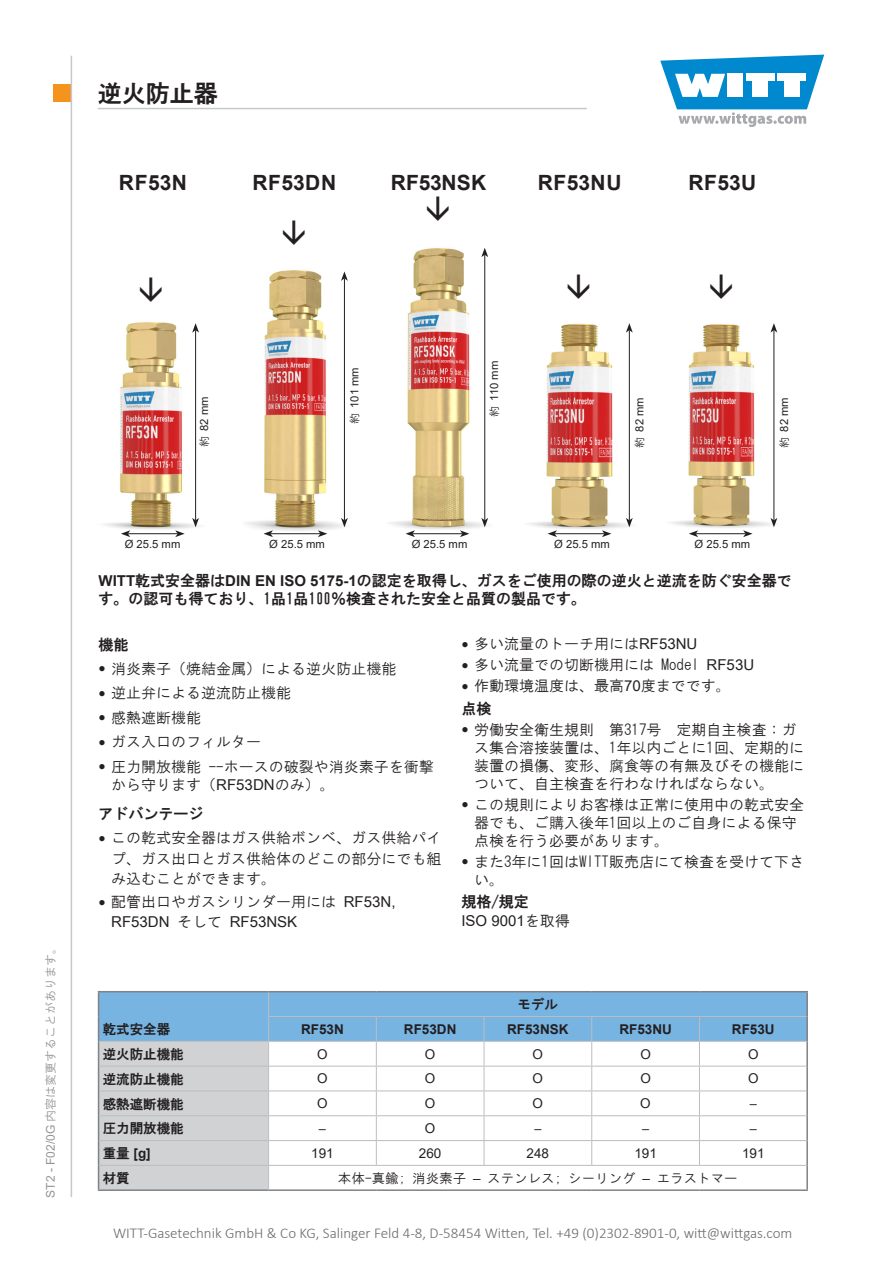
<style>
.page{position:relative;width:893px;height:1263px;background:#fff}
.page>*{position:absolute;margin:0;border:0;box-sizing:border-box;transform-origin:0 0}
.t1{font:24px "HGP Gothic E";color:#231f20}
.t2{font:700 21px "Arial";letter-spacing:.015em;color:#231f20}
.t3{font:15px/18px "HG Gothic M";color:#231f20}
.t4{font:15px/18px "HG Gothic E";color:#231f20}
.t5{font:300 15px "Calibri";color:#6b6b6e}
.t6{font:15px "Arial Unicode MS";color:#231f20}
.t7{font:15px "Arial";color:#231f20}
.t8{font:13.5px "HG Gothic E";color:#231f20}
.t9{font:700 13.5px "Arial";color:#231f20}
.t10{font:13.5px "HG Gothic M";color:#231f20}
.t11{font:13.5px "Arial Unicode MS";color:#231f20}
.t12{font:13.5px "Arial";color:#231f20}
.t13{font:12.75px "Arial";color:#231f20}
.t14{font:12px "HG Gothic M";color:#939598}
.t15{font:11.25px "Arial";color:#231f20}
.s1{font-family:"Arial"}
.s2{font-family:"HG Gothic M";font-size:10.95px}
.s3{font-family:"Arial";font-weight:700}
.s4{font-family:"Bookman Old Style";font-size:12px}
.s5{font-family:"Arial Unicode MS"}
.s6{font-family:"HG Gothic M"}
.s7{font-family:"HG Gothic E";font-weight:400}
</style>
<div class="page">
<div style="left:53px;top:85px;width:17px;height:17px;background:#f4931d"></div>
<svg style="left:660px;top:55px;width:164px;height:72px"></svg>
<hr style="left:71px;top:56px;width:1px;height:1141px;background:#c7c8ca">
<hr style="left:98px;top:108px;width:489px;height:1px;background:#c7c8ca">
<hr style="left:269px;top:991px;width:107px;height:1px;background:#808285">
<hr style="left:376px;top:991px;width:108px;height:1px;background:#808285">
<hr style="left:484px;top:991px;width:108px;height:1px;background:#808285">
<hr style="left:592px;top:991px;width:107px;height:1px;background:#808285">
<hr style="left:699px;top:991px;width:109px;height:1px;background:#808285">
<hr style="left:806px;top:992px;width:2px;height:24px;background:#808285">
<hr style="left:806px;top:1016px;width:2px;height:25px;background:#808285">
<hr style="left:806px;top:1041px;width:2px;height:25px;background:#808285">
<hr style="left:806px;top:1066px;width:2px;height:25px;background:#808285">
<hr style="left:806px;top:1091px;width:2px;height:25px;background:#808285">
<hr style="left:806px;top:1116px;width:2px;height:24px;background:#808285">
<hr style="left:806px;top:1140px;width:2px;height:25px;background:#808285">
<hr style="left:806px;top:1165px;width:2px;height:24px;background:#808285">
<hr style="left:98px;top:1189px;width:171px;height:2px;background:#808285">
<hr style="left:269px;top:1189px;width:107px;height:2px;background:#808285">
<hr style="left:376px;top:1189px;width:108px;height:2px;background:#808285">
<hr style="left:484px;top:1189px;width:108px;height:2px;background:#808285">
<hr style="left:592px;top:1189px;width:107px;height:2px;background:#808285">
<hr style="left:699px;top:1189px;width:109px;height:2px;background:#808285">
<hr style="left:98px;top:991px;width:171px;height:1px;background:#808285">
<svg style="left:98px;top:992px;width:709px;height:198px"></svg>
<hr style="left:99px;top:1041px;width:170px;height:1px;background:#bcbdc0">
<img style="left:670px;top:324px;width:108px;height:211px">
<img style="left:389px;top:248px;width:97px;height:282px">
<img style="left:246px;top:270px;width:99px;height:265px">
<img style="left:103px;top:322px;width:97px;height:208px">
<img style="left:528px;top:323px;width:102px;height:206px">
<hr style="left:195px;top:330px;width:1px;height:190px;background:#231f20">
<svg style="left:192px;top:323px;width:7px;height:10px"></svg>
<svg style="left:192px;top:518px;width:7px;height:9px"></svg>
<hr style="left:344px;top:278px;width:1px;height:242px;background:#231f20">
<svg style="left:341px;top:271px;width:7px;height:10px"></svg>
<svg style="left:341px;top:518px;width:7px;height:9px"></svg>
<hr style="left:484px;top:255px;width:1px;height:265px;background:#231f20">
<svg style="left:481px;top:248px;width:7px;height:9px"></svg>
<svg style="left:481px;top:518px;width:7px;height:9px"></svg>
<hr style="left:629px;top:330px;width:1px;height:190px;background:#231f20">
<svg style="left:626px;top:323px;width:7px;height:10px"></svg>
<svg style="left:626px;top:518px;width:7px;height:9px"></svg>
<hr style="left:774px;top:330px;width:1px;height:190px;background:#231f20">
<svg style="left:770px;top:323px;width:7px;height:10px"></svg>
<svg style="left:770px;top:518px;width:7px;height:9px"></svg>
<hr style="left:128px;top:533px;width:50px;height:1px;background:#231f20">
<svg style="left:175px;top:530px;width:10px;height:7px"></svg>
<svg style="left:121px;top:530px;width:9px;height:7px"></svg>
<hr style="left:271px;top:533px;width:49px;height:1px;background:#231f20">
<svg style="left:318px;top:530px;width:9px;height:7px"></svg>
<svg style="left:264px;top:530px;width:9px;height:7px"></svg>
<hr style="left:413px;top:533px;width:49px;height:1px;background:#231f20">
<svg style="left:460px;top:530px;width:9px;height:7px"></svg>
<svg style="left:406px;top:530px;width:9px;height:7px"></svg>
<hr style="left:555px;top:533px;width:49px;height:1px;background:#231f20">
<svg style="left:602px;top:530px;width:9px;height:7px"></svg>
<svg style="left:548px;top:530px;width:9px;height:7px"></svg>
<hr style="left:696px;top:533px;width:49px;height:1px;background:#231f20">
<svg style="left:743px;top:530px;width:10px;height:7px"></svg>
<svg style="left:689px;top:530px;width:9px;height:7px"></svg>
<h1 class="t1" style="left:98px;top:81px;width:122px">逆火防止器</h1>
<h2 class="t2" style="left:119px;top:167px;width:69px">RF53N</h2>
<h2 class="t2" style="left:252px;top:167px;width:85px">RF53DN</h2>
<h2 class="t2" style="left:391px;top:167px;width:97px">RF53NSK</h2>
<h2 class="t2" style="left:538px;top:167px;width:85px">RF53NU</h2>
<h2 class="t2" style="left:688px;top:167px;width:69px">RF53U</h2>
<p class="t14" style="left:44px;top:1197px;width:258px;rotate:-90deg"><span class="s1">ST2 - F02/0G</span> 内容は変更することがあります。</p>
<p class="t15" style="left:196px;top:447px;width:52px;rotate:-90deg"><span class="s2">約</span> 82 mm</p>
<p class="t15" style="left:347px;top:424px;width:59px;rotate:-90deg"><span class="s2">約</span> 101 mm</p>
<p class="t15" style="left:486px;top:417px;width:58px;rotate:-90deg"><span class="s2">約</span> 110 mm</p>
<p class="t15" style="left:632px;top:448px;width:52px;rotate:-90deg"><span class="s2">約</span> 82 mm</p>
<p class="t15" style="left:776px;top:448px;width:52px;rotate:-90deg"><span class="s2">約</span> 82 mm</p>
<p class="t15" style="left:125px;top:536px;width:57px">Ø 25.5 mm</p>
<p class="t15" style="left:269px;top:536px;width:57px">Ø 25.5 mm</p>
<p class="t15" style="left:412px;top:536px;width:57px">Ø 25.5 mm</p>
<p class="t15" style="left:554px;top:536px;width:57px">Ø 25.5 mm</p>
<p class="t15" style="left:694px;top:536px;width:57px">Ø 25.5 mm</p>
<p class="t4" style="left:99px;top:571px;width:695px"><span class="s3">WITT</span>乾式安全器は<span class="s3">DIN EN ISO 5175-1</span>の認定を取得し、ガスをご使用の際の逆火と逆流を防ぐ安全器です。の認可も得ており、1品1品100％検査された安全と品質の製品です。</p>
<p class="t4" style="left:99px;top:635px;width:31px">機能</p>
<p class="t3" style="left:99px;top:659px;width:299px"><span class="s4">●</span> 消炎素子（焼結金属）による逆火防止機能</p>
<p class="t3" style="left:99px;top:684px;width:194px"><span class="s4">●</span> 逆止弁による逆流防止機能</p>
<p class="t3" style="left:99px;top:708px;width:104px"><span class="s4">●</span> 感熱遮断機能</p>
<p class="t3" style="left:99px;top:733px;width:164px"><span class="s4">●</span> ガス入口のフィルター</p>
<p class="t3" style="left:111px;top:757px;width:324px;text-indent:-13px"><span class="s4">●</span> 圧力開放機能 --ホースの破裂や消炎素子を衝撃から守ります（<span class="s5">RF53DN</span>のみ）。</p>
<p class="t4" style="left:99px;top:804px;width:106px">アドバンテージ</p>
<p class="t3" style="left:111px;top:828px;width:331px;line-height:20.2px;text-align:justify;text-indent:-13px"><span class="s4">●</span> この乾式安全器はガス供給ボンベ、ガス供給パイプ、ガス出口とガス供給体のどこの部分にでも組み込むことができます。</p>
<p class="t3" style="left:99px;top:892px;width:298px"><span class="s4">●</span> 配管出口やガスシリンダー用には <span class="s5">RF53N,</span></p>
<p class="t6" style="left:111px;top:911px;width:187px">RF53DN <span class="s6">そして</span> RF53NSK</p>
<p class="t3" style="left:461px;top:635px;width:238px"><span class="s4">●</span> 多い流量のトーチ用には<span class="s5">RF53NU</span></p>
<p class="t3" style="left:461px;top:656px;width:294px"><span class="s4">●</span> 多い流量での切断機用には Model <span class="s5">RF53U</span></p>
<p class="t3" style="left:461px;top:677px;width:271px"><span class="s4">●</span> 作動環境温度は、最高<span class="s5">70</span>度までです。</p>
<p class="t4" style="left:461px;top:699px;width:31px">点検</p>
<p class="t3" style="left:474px;top:720px;width:331px;text-indent:-13px"><span class="s4">●</span> 労働安全衛生規則　第317号　定期自主検査：ガス集合溶接装置は、1年以内ごとに1回、定期的に装置の損傷、変形、腐食等の有無及びその機能について、自主検査を行わなければならない。</p>
<p class="t3" style="left:474px;top:795px;width:331px;text-indent:-13px"><span class="s4">●</span> この規則によりお客様は正常に使用中の乾式安全器でも、ご購入後年1回以上のご自身による保守点検を行う必要があります。</p>
<p class="t3" style="left:474px;top:852px;width:331px;text-indent:-13px"><span class="s4">●</span> また3年に1回はWITT販売店にて検査を受けて下さい。</p>
<p class="t4" style="left:461px;top:893px;width:69px">規格/規定</p>
<p class="t7" style="left:461px;top:910px;width:110px">ISO 9001<span class="s6">を取得</span></p>
<p class="t8" style="left:518px;top:998px;width:42px">モデル</p>
<p class="t8" style="left:103px;top:1022px;width:69px">乾式安全器</p>
<p class="t9" style="left:301px;top:1019px;width:44px">RF53N</p>
<p class="t9" style="left:404px;top:1019px;width:54px">RF53DN</p>
<p class="t9" style="left:507px;top:1019px;width:63px">RF53NSK</p>
<p class="t9" style="left:619px;top:1019px;width:54px">RF53NU</p>
<p class="t9" style="left:732px;top:1019px;width:44px">RF53U</p>
<p class="t8" style="left:103px;top:1047px;width:82px">逆火防止機能</p>
<p class="t11" style="left:317px;top:1044px;width:12px">O</p>
<p class="t11" style="left:425px;top:1044px;width:12px">O</p>
<p class="t11" style="left:533px;top:1044px;width:12px">O</p>
<p class="t11" style="left:640px;top:1044px;width:12px">O</p>
<p class="t11" style="left:748px;top:1044px;width:12px">O</p>
<p class="t8" style="left:103px;top:1072px;width:82px">逆流防止機能</p>
<p class="t11" style="left:317px;top:1069px;width:12px">O</p>
<p class="t11" style="left:425px;top:1069px;width:12px">O</p>
<p class="t11" style="left:533px;top:1069px;width:12px">O</p>
<p class="t11" style="left:640px;top:1069px;width:12px">O</p>
<p class="t11" style="left:748px;top:1069px;width:12px">O</p>
<p class="t8" style="left:103px;top:1097px;width:82px">感熱遮断機能</p>
<p class="t11" style="left:317px;top:1093px;width:12px">O</p>
<p class="t11" style="left:425px;top:1093px;width:12px">O</p>
<p class="t11" style="left:533px;top:1093px;width:12px">O</p>
<p class="t11" style="left:640px;top:1093px;width:12px">O</p>
<p class="t13" style="left:750px;top:1095px;width:9px">–</p>
<p class="t8" style="left:103px;top:1122px;width:82px">圧力開放機能</p>
<p class="t13" style="left:319px;top:1119px;width:9px">–</p>
<p class="t11" style="left:425px;top:1118px;width:12px">O</p>
<p class="t13" style="left:534px;top:1119px;width:9px">–</p>
<p class="t13" style="left:642px;top:1119px;width:9px">–</p>
<p class="t13" style="left:750px;top:1119px;width:9px">–</p>
<p class="t9" style="left:103px;top:1144px;width:49px"><span class="s7">重量</span> [g]</p>
<p class="t12" style="left:311px;top:1144px;width:24px">191</p>
<p class="t12" style="left:419px;top:1144px;width:24px">260</p>
<p class="t12" style="left:527px;top:1144px;width:24px">248</p>
<p class="t12" style="left:634px;top:1144px;width:24px">191</p>
<p class="t12" style="left:742px;top:1144px;width:24px">191</p>
<p class="t8" style="left:103px;top:1171px;width:28px">材質</p>
<p class="t10" style="left:338px;top:1171px;width:401px">本体-真鍮; 消炎素子 <span class="s1">–</span> ステンレス; シ－リング <span class="s1">–</span> エラストマー</p>
<p class="t5" style="left:113px;top:1224px;width:681px">WITT-Gasetechnik GmbH &amp; Co KG, Salinger Feld 4-8, D-58454 Witten, Tel. +49 (0)2302-8901-0, witt@wittgas.com</p>
</div>
